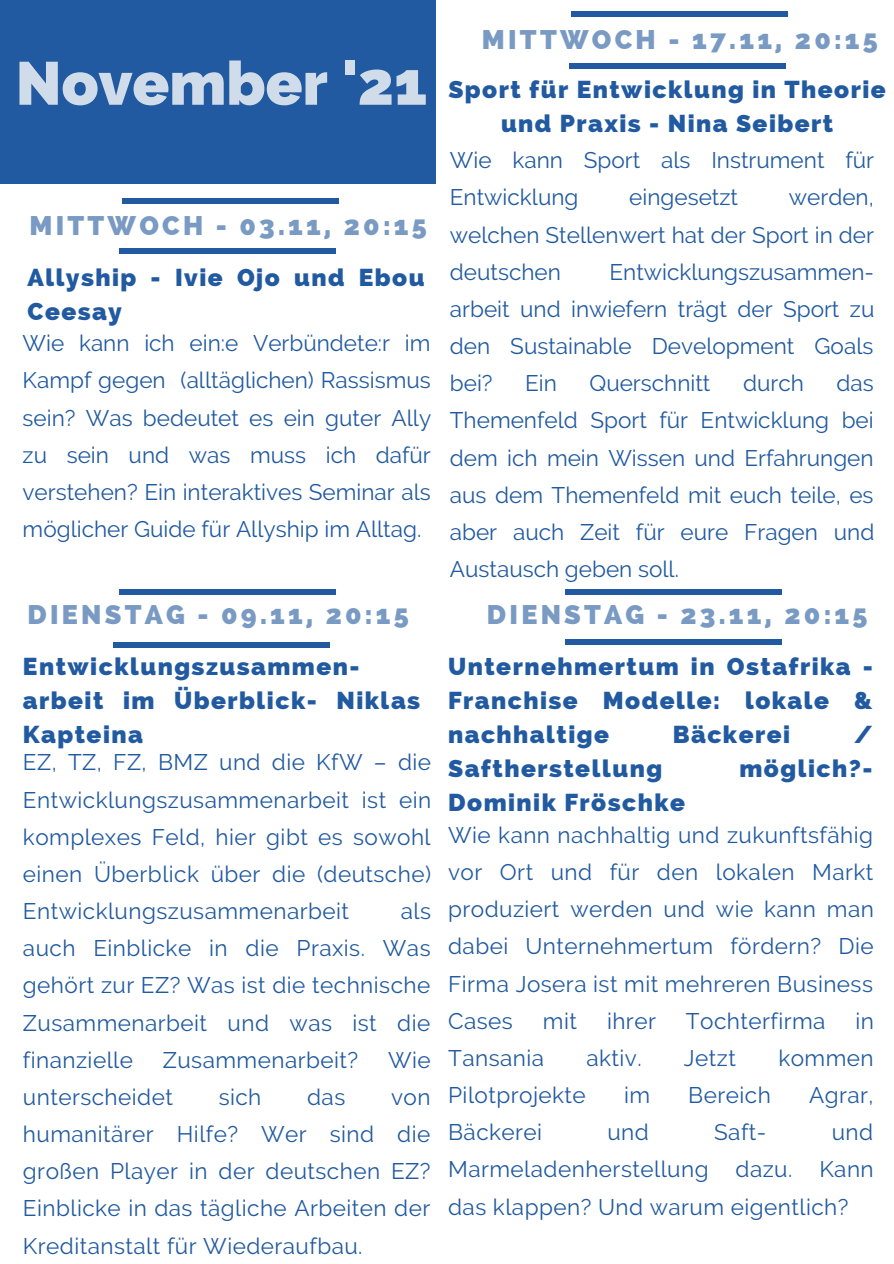
<style>
.page{position:relative;width:894px;height:1264px;background:#fff}
.page>*{position:absolute;margin:0;border:0;box-sizing:border-box;transform-origin:0 0}
.t1{font:800 60.6px "Raleway";color:#d1dceb}
.t2{font:800 27px "Raleway";letter-spacing:.12em;color:#799ac3}
.t3{font:800 24.45px/33.8px "Raleway";letter-spacing:.06em;color:#215aa0}
.t4{font:22.5px/37.2px "Raleway";letter-spacing:.02em;color:#215aa0;text-align:justify}
.t5{font:22.5px/37.2px "Raleway";color:#215aa0}
</style>
<div class="page">
<div style="left:0;top:0;width:893px;height:1263px;background:#215aa0"></div>
<div style="left:0;top:184px;width:487px;height:1079px;background:#fff"></div>
<div style="left:436px;top:0;width:457px;height:1263px;background:#fff"></div>
<div style="left:571px;top:11px;width:216px;height:6px;background:#215aa0"></div>
<div style="left:569px;top:63px;width:215px;height:5px;background:#215aa0"></div>
<div style="left:123px;top:198px;width:216px;height:6px;background:#215aa0"></div>
<div style="left:119px;top:248px;width:216px;height:6px;background:#215aa0"></div>
<div style="left:119px;top:589px;width:216px;height:6px;background:#215aa0"></div>
<div style="left:113px;top:642px;width:216px;height:6px;background:#215aa0"></div>
<div style="left:565px;top:589px;width:216px;height:6px;background:#215aa0"></div>
<div style="left:565px;top:639px;width:216px;height:6px;background:#215aa0"></div>
<p class="t1" style="left:16px;top:48px;width:413px">November '21</p>
<p class="t2" style="left:29px;top:209px;width:399px">MITTWOCH - 03.11, 20:15</p>
<p class="t3" style="left:28px;top:260px;width:398px">Allyship - Ivie Ojo und Ebou<br>Ceesay</p>
<p class="t4" style="left:23px;top:325px;width:410px">Wie kann ich ein:e Verbündete:r im Kampf gegen (alltäglichen) Rassismus sein? Was bedeutet es ein guter Ally zu sein und was muss ich dafür verstehen? Ein interaktives Seminar als möglicher Guide für Allyship im Alltag.</p>
<p class="t2" style="left:28px;top:599px;width:382px">DIENSTAG - 09.11, 20:15</p>
<p class="t3" style="left:23px;top:650px;width:398px">Entwicklungszusammen&shy;arbeit im Überblick- Niklas<br>Kapteina</p>
<p class="t4" style="left:23px;top:743px;width:409px">EZ, TZ, FZ, BMZ und die KfW – die Entwicklungszusammenarbeit ist ein komplexes Feld, hier gibt es sowohl einen Überblick über die (deutsche)<br>Entwicklungszusammenarbeit</p>
<p class="t4" style="left:23px;top:892px;width:409px;text-indent:378px">als auch Einblicke in die Praxis. Was gehört zur EZ? Was ist die technische Zusammenarbeit und was ist die finanzielle</p>
<p class="t4" style="left:163px;top:1041px;width:197px">Zusammenarbeit?</p>
<p class="t4" style="left:388px;top:1041px;width:44px">Wie</p>
<p class="t4" style="left:23px;top:1078px;width:151px">unterscheidet</p>
<p class="t4" style="left:219px;top:1078px;width:44px">sich</p>
<p class="t4" style="left:307px;top:1078px;width:40px">das</p>
<p class="t4" style="left:23px;top:1078px;width:409px;text-indent:368px">von humanitärer Hilfe? Wer sind die großen Player in der deutschen EZ?<br>Einblicke in das tägliche Arbeiten der Kreditanstalt für Wiederaufbau.</p>
<p class="t2" style="left:482px;top:23px;width:397px">MITTWOCH - 17.11, 20:15</p>
<p class="t3" style="left:448px;top:73px;width:439px;text-align:center">Sport für Entwicklung in Theorie und Praxis - Nina Seibert</p>
<p class="t5" style="left:450px;top:142px;width:425px">Wie kann Sport als Instrument für<br>Entwicklung</p>
<p class="t4" style="left:450px;top:179px;width:425px;text-indent:339px">werden, welchen Stellenwert hat der Sport in der deutschen</p>
<p class="t5" style="left:629px;top:179px;width:110px">eingesetzt</p>
<p class="t4" style="left:450px;top:253px;width:426px;text-indent:159px">Entwicklungszusammen&shy;arbeit und inwiefern trägt der Sport zu den Sustainable Development Goals bei?</p>
<p class="t4" style="left:450px;top:365px;width:426px;text-indent:386px">das Themenfeld Sport für Entwicklung bei dem ich mein Wissen und Erfahrungen aus dem Themenfeld mit euch teile, es aber auch Zeit für eure Fragen und Austausch geben soll.</p>
<p class="t4" style="left:525px;top:365px;width:33px">Ein</p>
<p class="t5" style="left:589px;top:365px;width:122px">Querschnitt</p>
<p class="t4" style="left:742px;top:365px;width:62px">durch</p>
<p class="t2" style="left:487px;top:599px;width:382px">DIENSTAG - 23.11, 20:15</p>
<p class="t3" style="left:448px;top:650px;width:426px;text-align:justify">Unternehmertum in Ostafrika - Franchise Modelle: lokale &amp; nachhaltige</p>
<p class="t3" style="left:672px;top:717px;width:119px">Bäckerei</p>
<p class="t3" style="left:853px;top:717px;width:20px">/</p>
<p class="t3" style="left:448px;top:751px;width:215px">Saftherstellung</p>
<p class="t3" style="left:739px;top:751px;width:135px">möglich?-</p>
<p class="t3" style="left:448px;top:785px;width:238px">Dominik Fröschke</p>
<p class="t4" style="left:448px;top:816px;width:427px">Wie kann nachhaltig und zukunftsfähig vor Ort und für den lokalen Markt produziert werden und wie kann man dabei Unternehmertum fördern? Die Firma Josera ist mit mehreren Business Cases</p>
<p class="t4" style="left:542px;top:1002px;width:36px">mit</p>
<p class="t4" style="left:607px;top:1002px;width:50px">ihrer</p>
<p class="t4" style="left:685px;top:1002px;width:141px">Tochterfirma</p>
<p class="t4" style="left:855px;top:1002px;width:20px">in</p>
<p class="t4" style="left:448px;top:1039px;width:97px">Tansania</p>
<p class="t4" style="left:586px;top:1039px;width:57px">aktiv.</p>
<p class="t4" style="left:683px;top:1039px;width:54px">Jetzt</p>
<p class="t4" style="left:778px;top:1039px;width:97px">kommen</p>
<p class="t4" style="left:448px;top:1076px;width:139px">Pilotprojekte</p>
<p class="t4" style="left:624px;top:1076px;width:28px">im</p>
<p class="t4" style="left:688px;top:1076px;width:84px">Bereich</p>
<p class="t4" style="left:808px;top:1076px;width:66px">Agrar,</p>
<p class="t4" style="left:448px;top:1113px;width:95px">Bäckerei</p>
<p class="t4" style="left:607px;top:1113px;width:43px">und</p>
<p class="t4" style="left:714px;top:1113px;width:54px">Saft-</p>
<p class="t4" style="left:448px;top:1113px;width:427px;text-indent:383px">und Marmeladenherstellung dazu. Kann das klappen? Und warum eigentlich?</p>
</div>
